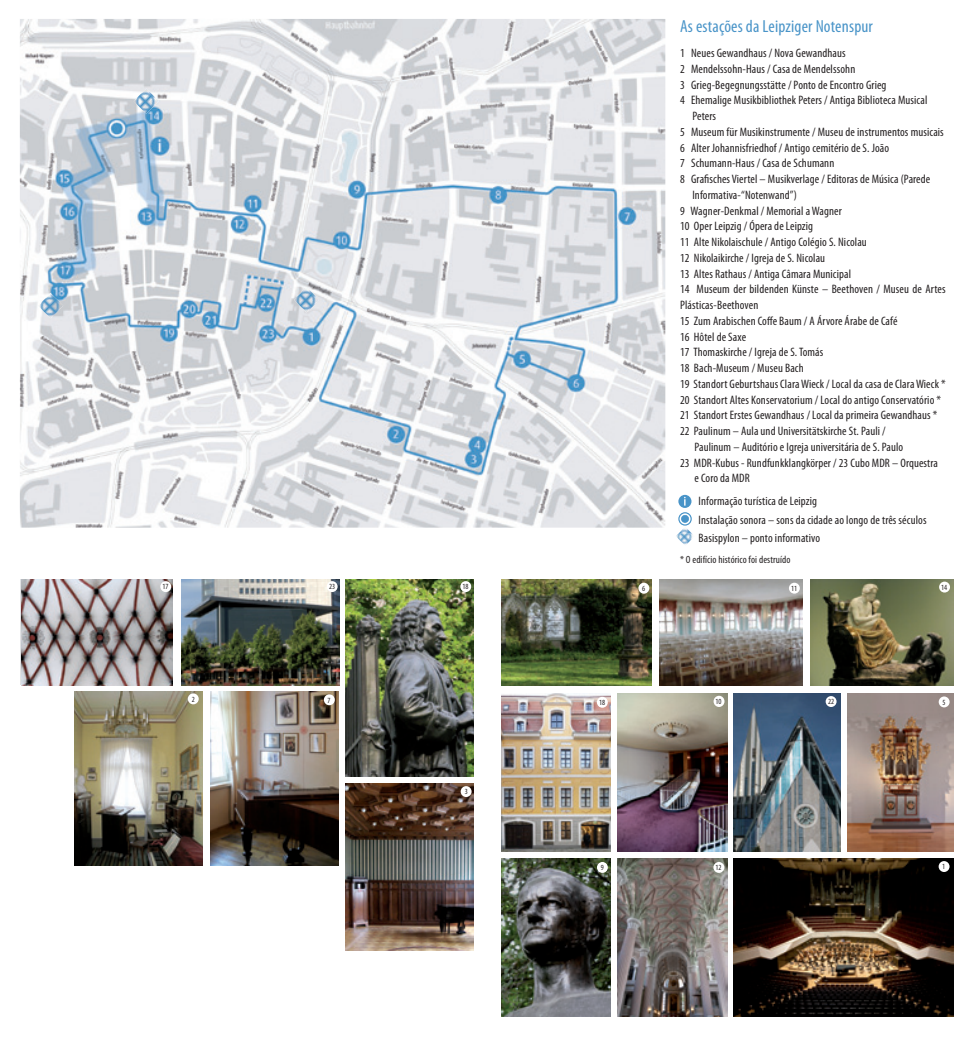
<style>
.page{position:relative;width:973px;height:1042px;background:#fff}
.page>*{position:absolute;margin:0;border:0;box-sizing:border-box;transform-origin:0 0}
.t1{font:condensed 17.5px "Myriad Pro";letter-spacing:.01em;color:#4994c8}
.t2{font:condensed 12.25px/18.4px "Myriad Pro";letter-spacing:.01em;color:#231f20}
.t3{font:condensed 10.5px "Myriad Pro";letter-spacing:.01em;color:#231f20}
.t4{font:condensed 7.88px "Myriad Pro";color:#231f20}
</style>
<div class="page">
<img style="left:20px;top:19px;width:645px;height:509px">
<img style="left:501px;top:580px;width:150px;height:105px">
<img style="left:181px;top:580px;width:158px;height:105px">
<img style="left:659px;top:580px;width:143px;height:105px">
<img style="left:733px;top:693px;width:107px;height:158px">
<img style="left:21px;top:580px;width:152px;height:105px">
<img style="left:345px;top:580px;width:129px;height:196px">
<img style="left:74px;top:691px;width:129px;height:174px">
<img style="left:345px;top:784px;width:129px;height:166px">
<div style="left:160px;top:581px;width:11px;height:11px;background:#fff;border-radius:50%"></div>
<div style="left:326px;top:581px;width:11px;height:11px;background:#fff;border-radius:50%"></div>
<div style="left:460px;top:581px;width:11px;height:11px;background:#fff;border-radius:50%"></div>
<div style="left:638px;top:583px;width:11px;height:10px;background:#fff;border-radius:50%"></div>
<div style="left:788px;top:583px;width:11px;height:10px;background:#fff;border-radius:50%"></div>
<div style="left:188px;top:693px;width:11px;height:11px;background:#fff;border-radius:50%"></div>
<img style="left:501px;top:858px;width:109px;height:158px">
<div style="left:597px;top:862px;width:10px;height:11px;background:#fff;border-radius:50%"></div>
<img style="left:733px;top:858px;width:219px;height:158px">
<div style="left:460px;top:786px;width:11px;height:11px;background:#fff;border-radius:50%"></div>
<img style="left:210px;top:691px;width:129px;height:174px">
<div style="left:324px;top:694px;width:11px;height:11px;background:#fff;border-radius:50%"></div>
<img style="left:617px;top:858px;width:110px;height:158px">
<div style="left:713px;top:862px;width:11px;height:11px;background:#fff;border-radius:50%"></div>
<img style="left:847px;top:693px;width:105px;height:158px">
<div style="left:825px;top:696px;width:11px;height:11px;background:#fff;border-radius:50%"></div>
<img style="left:501px;top:693px;width:109px;height:158px">
<div style="left:596px;top:697px;width:11px;height:11px;background:#fff;border-radius:50%"></div>
<img style="left:617px;top:693px;width:110px;height:158px">
<div style="left:713px;top:696px;width:11px;height:11px;background:#fff;border-radius:50%"></div>
<img style="left:810px;top:580px;width:142px;height:105px">
<svg style="left:678px;top:512px;width:13px;height:14px"></svg>
<svg style="left:678px;top:495px;width:13px;height:13px"></svg>
<svg style="left:938px;top:581px;width:11px;height:11px"></svg>
<div style="left:938px;top:696px;width:11px;height:11px;background:#fff;border-radius:50%"></div>
<div style="left:938px;top:861px;width:11px;height:11px;background:#fff;border-radius:50%"></div>
<img style="left:294px;top:287px;width:25px;height:25px">
<img style="left:133px;top:88px;width:26px;height:26px">
<img style="left:38px;top:293px;width:25px;height:25px">
<img style="left:676px;top:528px;width:15px;height:17px">
<img style="left:680px;top:533px;width:13px;height:11px">
<h1 class="t1" style="left:680px;top:16px;width:194px">As estações da Leipziger Notenspur</h1>
<p class="t2" style="left:680px;top:44px;width:167px">1 Neues Gewandhaus / Nova Gewandhaus</p>
<p class="t2" style="left:680px;top:59px;width:177px">2 Mendelssohn-Haus / Casa de Mendelssohn</p>
<p class="t2" style="left:680px;top:75px;width:208px">3 Grieg-Begegnungsstätte / Ponto de Encontro Grieg</p>
<p class="t2" style="left:680px;top:91px;width:249px">4 Ehemalige Musikbibliothek Peters / Antiga Biblioteca Musical</p>
<p class="t2" style="left:692px;top:107px;width:25px">Peters</p>
<p class="t2" style="left:680px;top:122px;width:265px">5 Museum für Musikinstrumente / Museu de instrumentos musicais</p>
<p class="t2" style="left:680px;top:138px;width:210px">6 Alter Johannisfriedhof / Antigo cemitério de S. João</p>
<p class="t2" style="left:680px;top:154px;width:156px">7 Schumann-Haus / Casa de Schumann</p>
<p class="t2" style="left:680px;top:170px;width:252px">8 Grafisches Viertel – Musikverlage / Editoras de Música (Parede</p>
<p class="t2" style="left:692px;top:185px;width:106px">Informativa-“Notenwand”)</p>
<p class="t2" style="left:680px;top:201px;width:163px">9 Wagner-Denkmal / Memorial a Wagner</p>
<p class="t2" style="left:680px;top:217px;width:134px">10 Oper Leipzig / Ópera de Leipzig</p>
<p class="t2" style="left:680px;top:233px;width:188px">11 Alte Nikolaischule / Antigo Colégio S. Nicolau</p>
<p class="t2" style="left:680px;top:248px;width:146px">12 Nikolaikirche / Igreja de S. Nicolau</p>
<p class="t2" style="left:680px;top:264px;width:172px">13 Altes Rathaus / Antiga Câmara Municipal</p>
<p class="t2" style="left:680px;top:280px;width:267px">14 Museum der bildenden Künste – Beethoven / Museu de Artes</p>
<p class="t2" style="left:680px;top:296px;width:80px">Plásticas-Beethoven</p>
<p class="t2" style="left:680px;top:311px;width:219px">15 Zum Arabischen Coffe Baum / A Árvore Árabe de Café</p>
<p class="t2" style="left:680px;top:327px;width:67px">16 Hôtel de Saxe</p>
<p class="t2" style="left:680px;top:343px;width:145px">17 Thomaskirche / Igreja de S. Tomás</p>
<p class="t2" style="left:680px;top:359px;width:125px">18 Bach-Museum / Museu Bach</p>
<p class="t2" style="left:680px;top:374px;width:267px">19 Standort Geburtshaus Clara Wieck / Local da casa de Clara Wieck *</p>
<p class="t2" style="left:680px;top:390px;width:262px">20 Standort Altes Konservatorium / Local do antigo Conservatório *</p>
<p class="t2" style="left:680px;top:406px;width:259px">21 Standort Erstes Gewandhaus / Local da primeira Gewandhaus *</p>
<p class="t2" style="left:680px;top:422px;width:207px">22 Paulinum – Aula und Universitätskirche St. Pauli /</p>
<p class="t2" style="left:694px;top:437px;width:210px">Paulinum – Auditório e Igreja universitária de S. Paulo</p>
<p class="t2" style="left:680px;top:453px;width:259px">23 MDR-Kubus - Rundfunkklangkörper / 23 Cubo MDR – Orquestra</p>
<p class="t2" style="left:694px;top:469px;width:57px">e Coro da MDR</p>
<p class="t2" style="left:698px;top:492px;width:229px">Informação turística de Leipzig<br>Instalação sonora – sons da cidade ao longo de três séculos<br>Basispylon – ponto informativo</p>
<p class="t3" style="left:680px;top:553px;width:112px">* O edifício histórico foi destruído</p>
<p class="t4" style="left:162px;top:582px;width:8px">17</p>
<p class="t4" style="left:329px;top:582px;width:8px">23</p>
<p class="t4" style="left:462px;top:582px;width:8px">18</p>
<p class="t4" style="left:642px;top:583px;width:5px">6</p>
<p class="t4" style="left:791px;top:583px;width:8px">11</p>
<p class="t4" style="left:940px;top:582px;width:8px">14</p>
<p class="t4" style="left:192px;top:694px;width:5px">2</p>
<p class="t4" style="left:327px;top:695px;width:5px">7</p>
<p class="t4" style="left:599px;top:698px;width:8px">18</p>
<p class="t4" style="left:715px;top:696px;width:8px">10</p>
<p class="t4" style="left:827px;top:696px;width:8px">22</p>
<p class="t4" style="left:942px;top:697px;width:5px">5</p>
<p class="t4" style="left:464px;top:787px;width:5px">3</p>
<p class="t4" style="left:601px;top:862px;width:5px">9</p>
<p class="t4" style="left:715px;top:862px;width:8px">12</p>
<p class="t4" style="left:942px;top:862px;width:5px">1</p>
</div>
